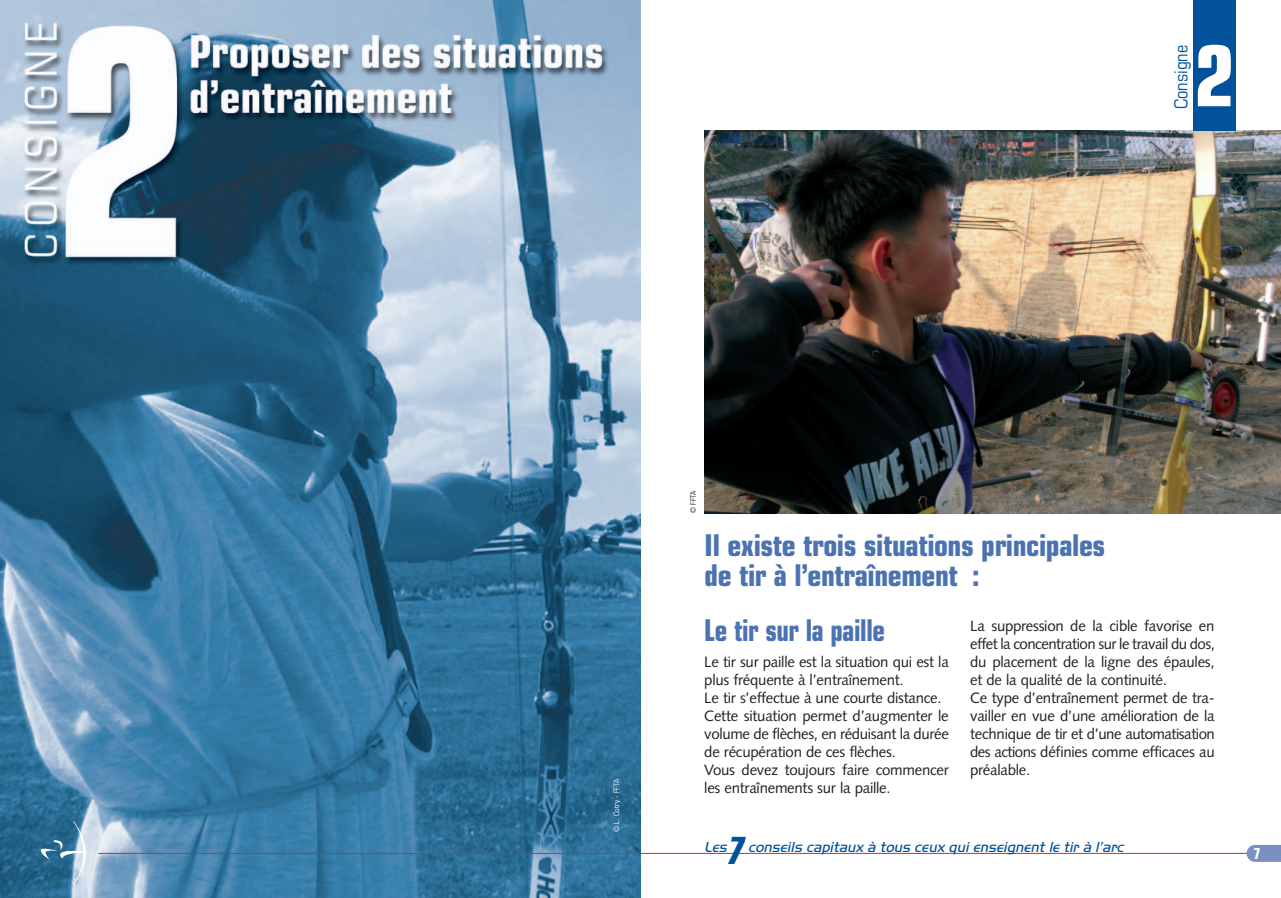
<style>
.page{position:relative;width:1281px;height:898px;background:#fff}
.page>*{position:absolute;margin:0;border:0;box-sizing:border-box;transform-origin:0 0}
.t1{font:700 condensed 84px "Eurostile";color:#fff}
.t2{font:italic 700 condensed 37.5px "Eurostile";color:#01529a}
.t3{font:700 condensed 30px/30px "Eurostile";letter-spacing:-.015em;color:#4c73b1}
.t4{font:700 condensed 30px "Eurostile";letter-spacing:-.015em;color:#4c73b1;scale:.9 1}
.t5{font:condensed 18px "Eurostile";color:#01529a}
.t6{font:15px/18px "Syntax";letter-spacing:-.015em;color:#231f20}
.t7{font:italic 300 15px "Handel Gothic EF";color:#01529a}
.t8{font:700 condensed 15px "Eurostile";color:#fff}
.t9{font:condensed 7.5px "Eurostile";color:#fff}
.t10{font:condensed 7.5px "Eurostile";color:#231f20}
</style>
<div class="page">
<img style="left:0;top:0;width:1281px;height:898px">
<p class="t5" style="left:1174px;top:109px;width:66px;rotate:-90deg">Consigne</p>
<h1 class="t1" style="left:1193px;top:45px;width:43px">2</h1>
<p class="t9" style="left:613px;top:832px;width:55px;rotate:-90deg">© L. Cotry - FFTA</p>
<p class="t10" style="left:690px;top:513px;width:24px;rotate:-90deg">© FFTA</p>
<h3 class="t3" style="left:704px;top:533px;width:402px">Il existe trois situations principales de tir à l’entraînement :</h3>
<h3 class="t4" style="left:704px;top:619px;width:202px">Le tir sur la paille</h3>
<p class="t6" style="left:704px;top:654px;width:246px">Le tir sur paille est la situation qui est la plus fréquente à l’entraînement.<br>Le tir s’effectue à une courte distance.<br>Cette situation permet d’augmenter le volume de flèches, en réduisant la durée de récupération de ces flèches.<br>Vous devez toujours faire commencer les entraînements sur la paille.</p>
<p class="t6" style="left:970px;top:618px;width:246px">La suppression de la cible favorise en effet la concentration sur le travail du dos, du placement de la ligne des épaules, et de la qualité de la continuité.<br>Ce type d’entraînement permet de tra&shy;vailler en vue d’une amélioration de la technique de tir et d’une automatisation des actions définies comme efficaces au préalable.</p>
<p class="t7" style="left:704px;top:837px;width:26px">Les</p>
<h2 class="t2" style="left:724px;top:837px;width:28px">7</h2>
<p class="t7" style="left:748px;top:837px;width:379px">conseils capitaux à tous ceux qui enseignent le tir à l’arc</p>
<p class="t8" style="left:1253px;top:848px;width:9px">7</p>
</div>
